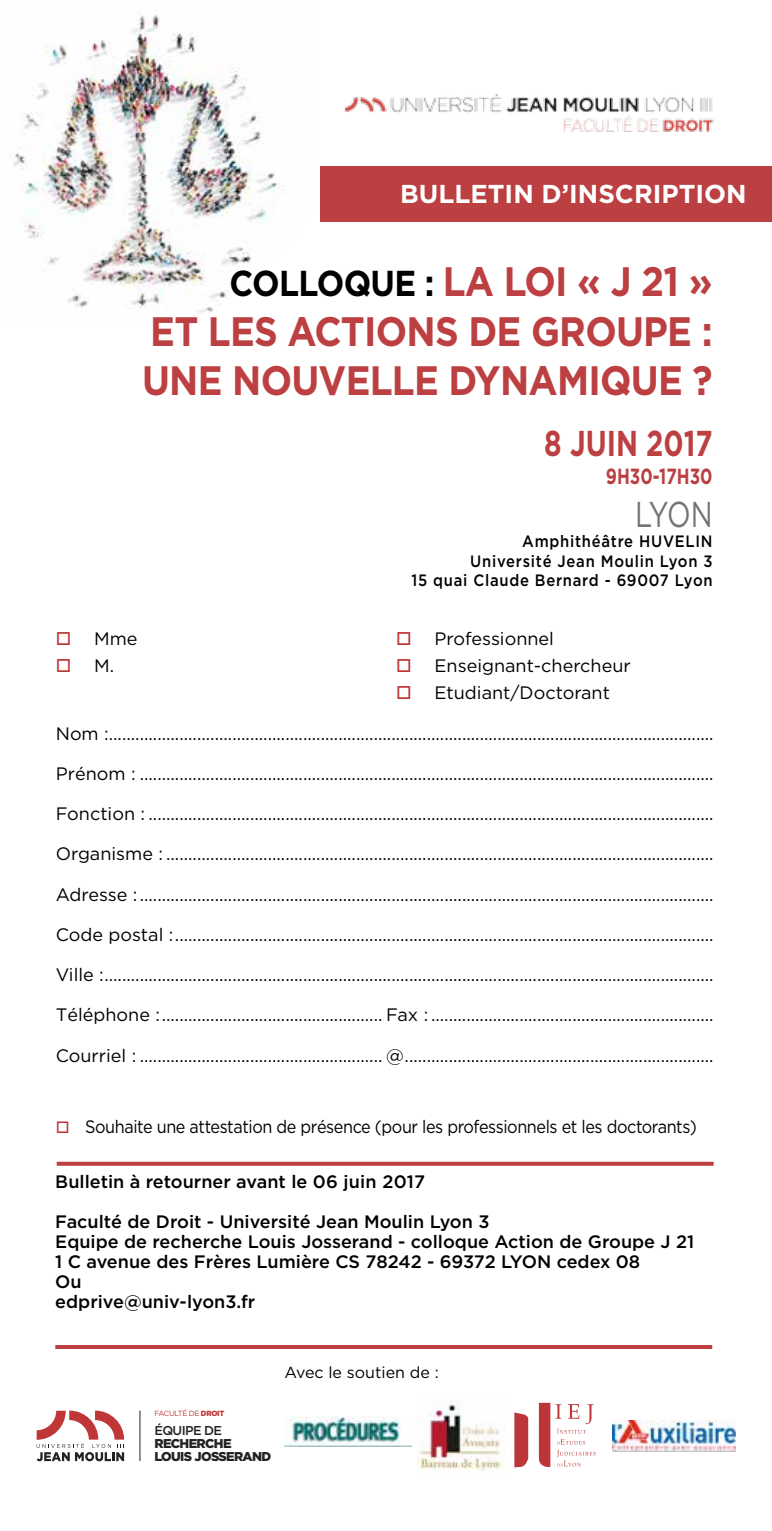
<style>
.page{position:relative;width:772px;height:1531px;background:#fff}
.page>*{position:absolute;margin:0;border:0;box-sizing:border-box;transform-origin:0 0}
.t1{font:700 41px/49.2px "Gotham";letter-spacing:-.02em;color:#bc3f41;text-align:justify;scale:.9 1}
.t2{font:700 36px "Gotham";color:#bc3f41;scale:.77 1}
.t3{font:36px "Gotham";color:#727375;scale:.77 1}
.t4{font:700 25.8px "Gotham";color:#fff}
.t5{font:700 22px "Gotham";color:#bc3f41;scale:.77 1}
.t6{font:18px "Gotham";color:#000}
.t7{font:500 18px/20px "Gotham";color:#000}
.t8{font:18px "Gotham";letter-spacing:-.025em;color:#000;scale:.9 1}
.t9{font:500 16.4px/19.8px "Gotham";letter-spacing:.05em;color:#000;text-align:right;scale:.9 1}
.t10{font:16px "Gotham";color:#000}
.t11{font:900 12.8px/13.2px "Gotham";letter-spacing:-.05em;color:#232220}
.t12{font:500 12.8px "Gotham";letter-spacing:-.05em;color:#232220}
.t13{font:7.6px "Gotham";letter-spacing:-.05em;color:#bf3637}
.s1{font-size:36px;color:#000}
.s2{color:#bf3637}
.s3{font-weight:900}
</style>
<div class="page">
<img style="left:10px;top:15px;width:276px;height:301px">
<div style="left:320px;top:166px;width:451px;height:55px;background:#bc3f41"></div>
<svg style="left:57px;top:1162px;width:656px;height:4px;background:#c04a4c"></svg>
<hr style="left:55px;top:1345px;width:656px;height:4px;background:#bc3f41">
<img style="left:344px;top:93px;width:370px;height:39px">
<svg style="left:37px;top:1410px;width:88px;height:51px"></svg>
<hr style="left:139px;top:1410px;width:1px;height:51px;background:#232220">
<img style="left:612px;top:1420px;width:122px;height:32px">
<img style="left:417px;top:1399px;width:87px;height:72px">
<svg style="left:514px;top:1412px;width:14px;height:55px"></svg>
<svg style="left:538px;top:1403px;width:57px;height:64px"></svg>
<img style="left:284px;top:1416px;width:127px;height:31px">
<h3 class="t4" style="left:400px;top:179px;width:343px">BULLETIN D’INSCRI PTION</h3>
<h1 class="t1" style="left:142px;top:256px;width:635px;text-indent:88px"><span class="s1">COLLOQUE :</span> LA LOI « J 21 » ET LES ACTIONS DE GROUPE :<br>UNE</h1>
<h1 class="t1" style="left:232px;top:355px;width:152px">NOUVELLE</h1>
<h1 class="t1" style="left:448px;top:355px;width:295px">DYNAMI QUE ?</h1>
<p class="t6" style="left:56px;top:628px;width:83px"><span class="s2">□</span> Mme</p>
<p class="t6" style="left:56px;top:656px;width:60px"><span class="s2">□</span> M.</p>
<h2 class="t2" style="left:543px;top:422px;width:220px">8 JUIN 2017</h2>
<p class="t5" style="left:605px;top:464px;width:140px">9H30-17H30</p>
<h2 class="t3" style="left:634px;top:495px;width:69px">Lyon</h2>
<p class="t9" style="left:411px;top:531px;width:336px">Amphithéâtre HUVELIN<br>Université Jean Moulin Lyon 3<br>15 quai Claude Bernard - 69007 Lyon</p>
<p class="t6" style="left:396px;top:628px;width:159px"><span class="s2">□</span> Professionnel</p>
<p class="t6" style="left:396px;top:656px;width:236px"><span class="s2">□</span> Enseignant-chercheur</p>
<p class="t6" style="left:396px;top:683px;width:215px"><span class="s2">□</span> Etudiant/Doctorant</p>
<p class="t6" style="left:56px;top:723px;width:659px">Nom :.........................................................................................................................................</p>
<p class="t6" style="left:56px;top:764px;width:659px">Prénom : ..................................................................................................................................</p>
<p class="t6" style="left:56px;top:804px;width:659px">Fonction : ................................................................................................................................</p>
<p class="t6" style="left:56px;top:844px;width:659px">Organisme : ............................................................................................................................</p>
<p class="t6" style="left:56px;top:884px;width:659px">Adresse :..................................................................................................................................</p>
<p class="t6" style="left:56px;top:924px;width:659px">Code postal :..........................................................................................................................</p>
<p class="t6" style="left:56px;top:965px;width:659px">Ville :..........................................................................................................................................</p>
<p class="t6" style="left:56px;top:1005px;width:659px">Téléphone :.................................................. Fax : ................................................................</p>
<p class="t6" style="left:56px;top:1045px;width:659px">Courriel : ....................................................... @......................................................................</p>
<p class="t8" style="left:56px;top:1116px;width:713px"><span class="s2">□</span> Souhaite une attestation de présence (pour les professionnels et les doctorants)</p>
<p class="t7" style="left:55px;top:1171px;width:371px">Bulletin à retourner avant le 06 juin 2017</p>
<p class="t7" style="left:55px;top:1211px;width:640px">Faculté de Droit - Université Jean Moulin Lyon 3<br>Equipe de recherche Louis Josserand - colloque Action de Groupe J 21<br>1 C avenue des Frères Lumière CS 78242 - 69372 LYON cedex 08<br>Ou<br>edprive@univ-lyon3.fr</p>
<p class="t13" style="left:154px;top:1409px;width:71px">FACULTÉ DE <span class="s3">DROIT</span></p>
<p class="t12" style="left:154px;top:1423px;width:69px">ÉQUIPE DE</p>
<p class="t11" style="left:154px;top:1436px;width:118px">RECHERCHE<br>LOUIS JOSSERAND</p>
<p class="t10" style="left:284px;top:1363px;width:156px">Avec le soutien de :</p>
</div>
